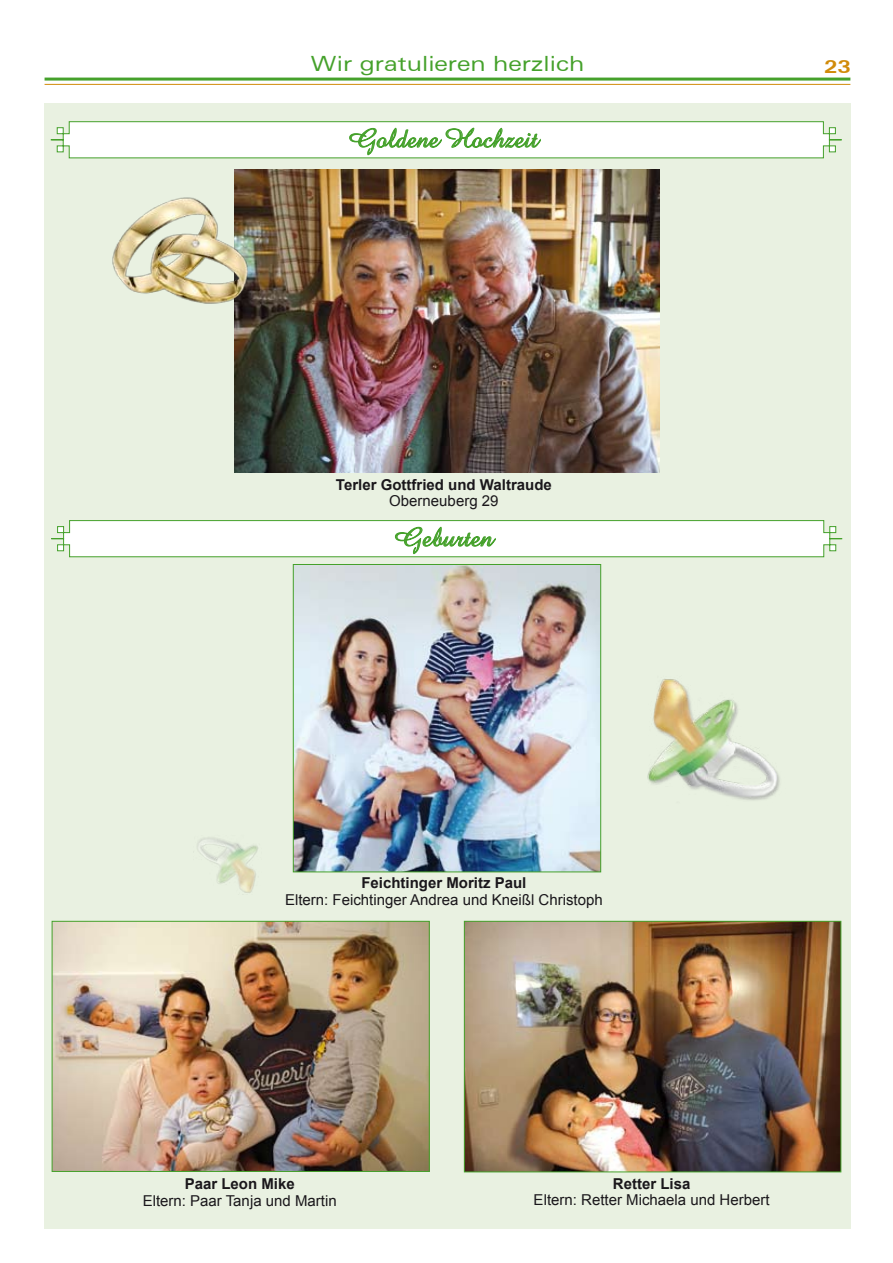
<style>
.page{position:relative;width:893px;height:1263px;background:#fff}
.page>*{position:absolute;margin:0;border:0;box-sizing:border-box;transform-origin:0 0}
.t1{font:27px "Amazone BT";color:#45a12b}
.t2{font:expanded 21px "Zurich BT";color:#45a12b}
.t3{font:700 expanded 18px "Zurich BT";color:#d18b0a}
.t4{font:15px "Arial";color:#1a171b}
.t5{font:700 15px "Arial";color:#1a171b}
</style>
<div class="page">
<div style="left:44px;top:103px;width:806px;height:1126px;background:#e9f1e1"></div>
<hr style="left:45px;top:84px;width:805px;height:1px;background:#d18b0a">
<hr style="left:45px;top:78px;width:805px;height:3px;background:#45a12b">
<svg style="left:51px;top:520px;width:791px;height:37px;background:#f1f8ef"></svg>
<svg style="left:51px;top:121px;width:791px;height:37px;background:#edf6eb"></svg>
<img style="left:197px;top:837px;width:61px;height:56px">
<img style="left:234px;top:169px;width:426px;height:303px">
<img style="left:295px;top:566px;width:304px;height:304px">
<div style="left:293px;top:564px;width:308px;height:308px;border:1px solid #45a12b"></div>
<img style="left:466px;top:923px;width:373px;height:247px">
<div style="left:464px;top:921px;width:377px;height:251px;border:1px solid #45a12b"></div>
<img style="left:54px;top:923px;width:373px;height:246px">
<div style="left:52px;top:921px;width:377px;height:250px;border:1px solid #45a12b"></div>
<img style="left:112px;top:189px;width:137px;height:117px">
<img style="left:647px;top:679px;width:133px;height:121px">
<h2 class="t2" style="left:311px;top:51px;width:275px">Wir gratulieren herzlich</h2>
<p class="t3" style="left:824px;top:55px;width:28px">23</p>
<h1 class="t1" style="left:348px;top:123px;width:192px">Goldene Hochzeit</h1>
<p class="t5" style="left:336px;top:474px;width:217px">Terler Gottfried und Waltraude</p>
<p class="t4" style="left:389px;top:491px;width:111px">Oberneuberg 29</p>
<h1 class="t1" style="left:393px;top:522px;width:101px">Geburten</h1>
<p class="t5" style="left:361px;top:873px;width:167px">Feichtinger Moritz Paul</p>
<p class="t4" style="left:285px;top:890px;width:319px">Eltern: Feichtinger Andrea und Kneißl Christoph</p>
<p class="t5" style="left:185px;top:1174px;width:112px">Paar Leon Mike</p>
<p class="t4" style="left:143px;top:1190px;width:195px">Eltern: Paar Tanja und Martin</p>
<p class="t5" style="left:613px;top:1174px;width:79px">Retter Lisa</p>
<p class="t4" style="left:534px;top:1190px;width:237px">Eltern: Retter Michaela und Herbert</p>
</div>
